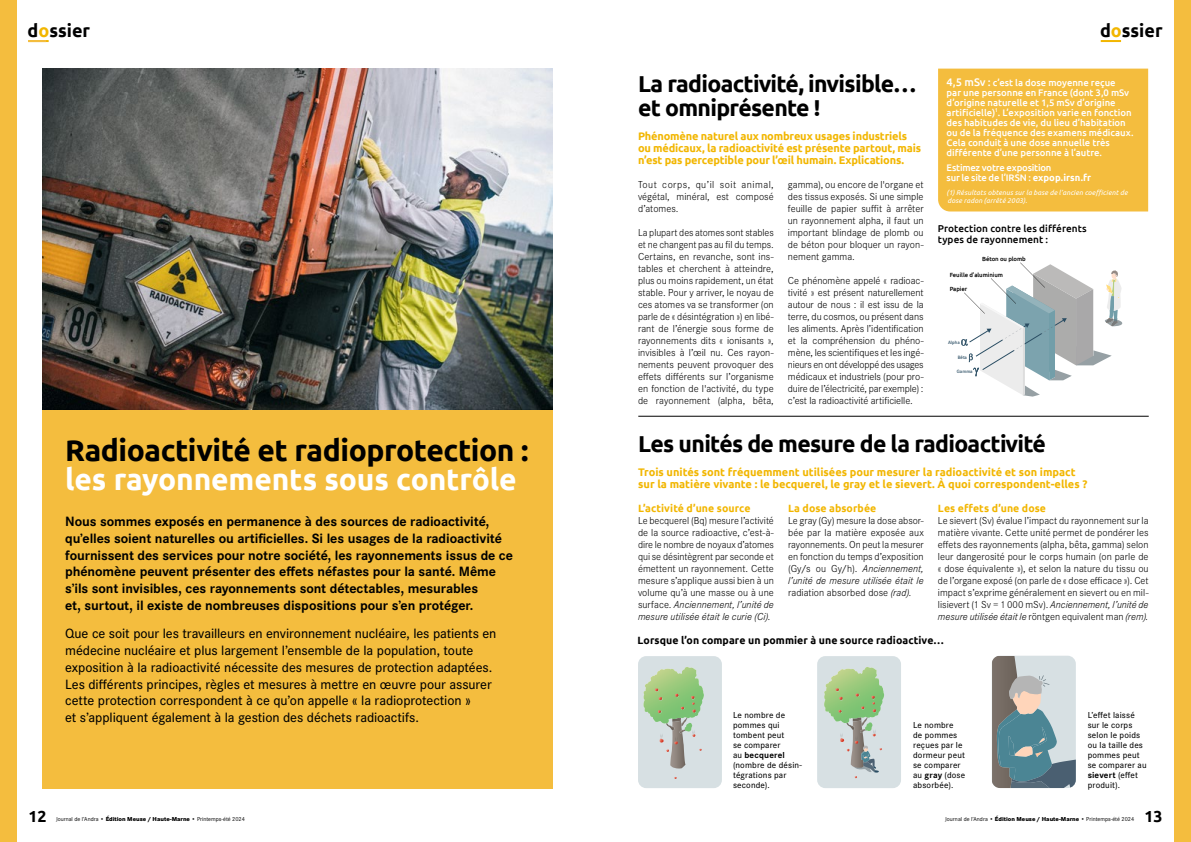
<style>
.page{position:relative;width:1191px;height:842px;background:#fff}
.page>*{position:absolute;margin:0;border:0;box-sizing:border-box;transform-origin:0 0}
.t1{font:700 30px "Ubuntu";letter-spacing:-.015em;color:#000}
.t2{font:700 30px "Ubuntu";letter-spacing:-.005em;color:#fff}
.t3{font:700 23px/24px "Ubuntu";letter-spacing:-.03em;color:#000}
.t4{font:700 18px "Ubuntu";color:#000}
.t5{font:700 16px "Ubuntu";color:#000}
.t6{font:500 14px/16.8px "Corporate S";letter-spacing:-.005em;color:#000}
.t7{font:700 14px/16.8px "Corporate S";letter-spacing:-.005em;color:#000}
.t8{font:700 11px/12px "Ubuntu";letter-spacing:-.01em;color:#f2b600}
.t9{font:300 10.5px/12px "Corporate S";color:#000;text-align:justify}
.t10{font:700 10.5px "Ubuntu";letter-spacing:.005em;color:#f2b600}
.t11{font:700 10.5px "Ubuntu";letter-spacing:.005em;color:#000}
.t12{font:500 10px/11px "Ubuntu";letter-spacing:.005em;color:#000}
.t13{font:500 9.5px/10px "Ubuntu";color:#fff}
.t14{font:500 9.5px/10px "Ubuntu";letter-spacing:-.02em;color:#fff}
.t15{font:500 9px/10px "Corporate S";letter-spacing:.015em;color:#000}
.t16{font:italic 7px/8px "Ubuntu";letter-spacing:.02em;color:#fff}
.t17{font:6px "Corporate S";color:#000}
.t18{font:500 6px "Ubuntu";letter-spacing:-.01em;color:#000}
.t19{font:600 4.9px "Corporate S";color:#2a4d63}
.s1{color:#f2b600}
.s2{font-size:11px}
.s3{font-weight:700}
.s4{font-style:italic}
.s5{font-weight:800}
</style>
<div class="page">
<hr style="left:28px;top:40px;width:21px;height:2px;background:#f2b600">
<div style="left:0;top:0;width:17px;height:842px;background:#f4bd3e"></div>
<div style="left:1174px;top:0;width:17px;height:842px;background:#f4bd3e"></div>
<hr style="left:1100px;top:40px;width:21px;height:2px;background:#f2b600">
<svg style="left:28px;top:40px;width:18px;height:2px"></svg>
<div style="left:43px;top:320px;width:510px;height:468px;background:#f4bd3e"></div>
<img style="left:43px;top:69px;width:510px;height:340px">
<hr style="left:638px;top:416px;width:510px;height:1px;background:#000">
<svg style="left:961px;top:263px;width:162px;height:134px"></svg>
<svg style="left:638px;top:656px;width:84px;height:132px;background:#c2d4c3"></svg>
<svg style="left:817px;top:656px;width:84px;height:132px;background:#c1d2c2"></svg>
<svg style="left:992px;top:656px;width:83px;height:132px;background:#91a2a6"></svg>
<div style="left:938px;top:69px;width:210px;height:142px;background:#f4bd3e"></div>
<h3 class="t4" style="left:28px;top:19px;width:64px">d<span class="s1">o</span>ssier</h3>
<h3 class="t4" style="left:1100px;top:19px;width:64px">d<span class="s1">o</span>ssier</h3>
<h1 class="t1" style="left:65px;top:432px;width:465px">Radioactivité et radioprotection :</h1>
<h1 class="t2" style="left:65px;top:461px;width:453px">les rayonnements sous contrôle</h1>
<p class="t7" style="left:65px;top:512px;width:449px">Nous sommes exposés en permanence à des sources de radioactivité, qu’elles soient naturelles ou artificielles. Si les usages de la radioactivité fournissent des services pour notre société, les rayonnements issus de ce phénomène peuvent présenter des effets néfastes pour la santé. Même s’ils sont invisibles, ces rayonnements sont détectables, mesurables<br>et, surtout, il existe de nombreuses dispositions pour s’en protéger.</p>
<p class="t6" style="left:65px;top:625px;width:433px">Que ce soit pour les travailleurs en environnement nucléaire, les patients en médecine nucléaire et plus largement l’ensemble de la population, toute exposition à la radioactivité nécessite des mesures de protection adaptées.<br>Les différents principes, règles et mesures à mettre en œuvre pour assurer cette protection correspondent à ce qu’on appelle « la radioprotection »<br>et s’appliquent également à la gestion des déchets radioactifs.</p>
<h2 class="t3" style="left:638px;top:72px;width:280px">La radioactivité, invisible… et omniprésente !</h2>
<p class="t8" style="left:638px;top:130px;width:284px">Phénomène naturel aux nombreux usages industriels ou médicaux, la radioactivité est présente partout, mais n’est pas perceptible pour l’œil humain. Explications.</p>
<p class="t9" style="left:638px;top:178px;width:137px">Tout corps, qu’il soit animal, végétal, minéral, est composé d’atomes.</p>
<p class="t9" style="left:638px;top:226px;width:137px">La plupart des atomes sont stables et ne changent pas au fil du temps.<br>Certains, en revanche, sont ins&shy;tables et cherchent à atteindre, plus ou moins rapidement, un état stable. Pour y arriver, le noyau de ces atomes va se transformer (on parle de « désintégration ») en libé&shy;rant de l’énergie sous forme de rayonnements dits « ionisants », invisibles à l’œil nu. Ces rayon&shy;nements peuvent provoquer des effets différents sur l’organisme en fonction de l'activité, du type de rayonnement (alpha, bêta,</p>
<p class="t9" style="left:788px;top:178px;width:137px">gamma), ou encore de l'organe et des tissus exposés. Si une simple feuille de papier suffit à arrêter un rayonnement alpha, il faut un important blindage de plomb ou de béton pour bloquer un rayon&shy;nement gamma.</p>
<p class="t9" style="left:788px;top:274px;width:137px">Ce phénomène appelé « radioac&shy;tivité » est présent naturellement autour de nous : il est issu de la terre, du cosmos, ou présent dans les aliments. Après l’identification et la compréhension du phéno&shy;mène, les scientifiques et les ingé&shy;nieurs en ont développé des usages médicaux et industriels (pour pro&shy;duire de l’électricité, par exemple) : c’est la radioactivité artificielle.</p>
<p class="t13" style="left:946px;top:77px;width:188px"><span class="s2">4,5 mSv :</span> c’est la dose moyenne reçue<br>par une personne en France (dont 3,0 mSv d’origine naturelle et 1,5 mSv d’origine artificielle)<sup>1</sup>. L’exposition varie en fonction des habitudes de vie, du lieu d’habitation ou de la fréquence des examens médicaux.<br>Cela conduit à une dose annuelle très différente d’une personne à l’autre.</p>
<p class="t14" style="left:946px;top:163px;width:146px">Estimez votre exposition<br>sur le site de l’IRSN : <span class="s3">expop.irsn.fr</span></p>
<p class="t16" style="left:946px;top:188px;width:183px">(1) Résultats obtenus sur la base de l’ancien coefficient de dose radon (arrêté 2003).</p>
<p class="t12" style="left:937px;top:222px;width:150px">Protection contre les différents types de rayonnement :</p>
<p class="t18" style="left:982px;top:255px;width:45px">Béton ou plomb</p>
<p class="t18" style="left:949px;top:271px;width:55px">Feuille d’aluminium</p>
<p class="t18" style="left:949px;top:285px;width:19px">Papier</p>
<p class="t19" style="left:948px;top:339px;width:13px">Alpha</p>
<p class="t19" style="left:957px;top:354px;width:11px">Bêta</p>
<p class="t19" style="left:957px;top:368px;width:17px">Gamma</p>
<h2 class="t3" style="left:638px;top:432px;width:409px">Les unités de mesure de la radioactivité</h2>
<p class="t8" style="left:638px;top:466px;width:450px">Trois unités sont fréquemment utilisées pour mesurer la radioactivité et son impact sur la matière vivante : le becquerel, le gray et le sievert. À quoi correspondent-elles ?</p>
<p class="t10" style="left:788px;top:502px;width:90px">La dose absorbée</p>
<p class="t9" style="left:788px;top:514px;width:137px">Le gray (Gy) mesure la dose absor&shy;bée par la matière exposée aux rayonnements. On peut la mesurer en fonction du temps d’exposition (Gy/s ou Gy/h). <span class="s4">Anciennement, l’unité de mesure utilisée était le </span>radiation absorbed dose <span class="s4">(rad).</span></p>
<p class="t10" style="left:638px;top:502px;width:114px">L’activité d’une source</p>
<p class="t9" style="left:638px;top:514px;width:137px">Le becquerel (Bq) mesure l’activité de la source radioactive, c’est-à&shy;dire le nombre de noyaux d’atomes qui se désintègrent par seconde et émettent un rayonnement. Cette mesure s’applique aussi bien à un volume qu’à une masse ou à une surface. <span class="s4">Anciennement, l’unité de mesure utilisée était le curie (Ci).</span></p>
<p class="t10" style="left:938px;top:502px;width:110px">Les effets d’une dose</p>
<p class="t9" style="left:938px;top:514px;width:212px">Le sievert (Sv) évalue l’impact du rayonnement sur la matière vivante. Cette unité permet de pondérer les effets des rayonnements (alpha, bêta, gamma) selon leur dangerosité pour le corps humain (on parle de « dose équivalente »), et selon la nature du tissu ou de l’organe exposé (on parle de « dose efficace »). Cet impact s’exprime généralement en sievert ou en mil&shy;lisievert (1 Sv = 1 000 mSv). <span class="s4">Anciennement, l’unité de mesure utilisée était le</span> röntgen equivalent man <span class="s4">(rem).</span></p>
<p class="t11" style="left:637px;top:634px;width:308px">Lorsque l’on compare un pommier à une source radioactive…</p>
<p class="t15" style="left:733px;top:710px;width:71px">Le nombre de pommes qui tombent peut<br>se comparer<br>au <span class="s3">becquerel </span>(nombre de désin&shy;tégrations par seconde).</p>
<p class="t15" style="left:1087px;top:710px;width:60px">L’effet laissé sur le corps selon le poids ou la taille des pommes peut se comparer au <span class="s3">sievert</span> (effet produit).</p>
<p class="t15" style="left:913px;top:720px;width:54px">Le nombre<br>de pommes reçues par le dormeur peut se comparer au <span class="s3">gray</span> (dose absorbée).</p>
<h3 class="t5" style="left:28px;top:807px;width:20px">12</h3>
<p class="t17" style="left:56px;top:815px;width:190px">Journal de l’Andra <span class="s5">• Édition Meuse / Haute-Marne •</span> Printemps-été 2024</p>
<p class="t17" style="left:945px;top:815px;width:190px">Journal de l’Andra <span class="s5">• Édition Meuse / Haute-Marne •</span> Printemps-été 2024</p>
<h3 class="t5" style="left:1144px;top:807px;width:20px">13</h3>
</div>
